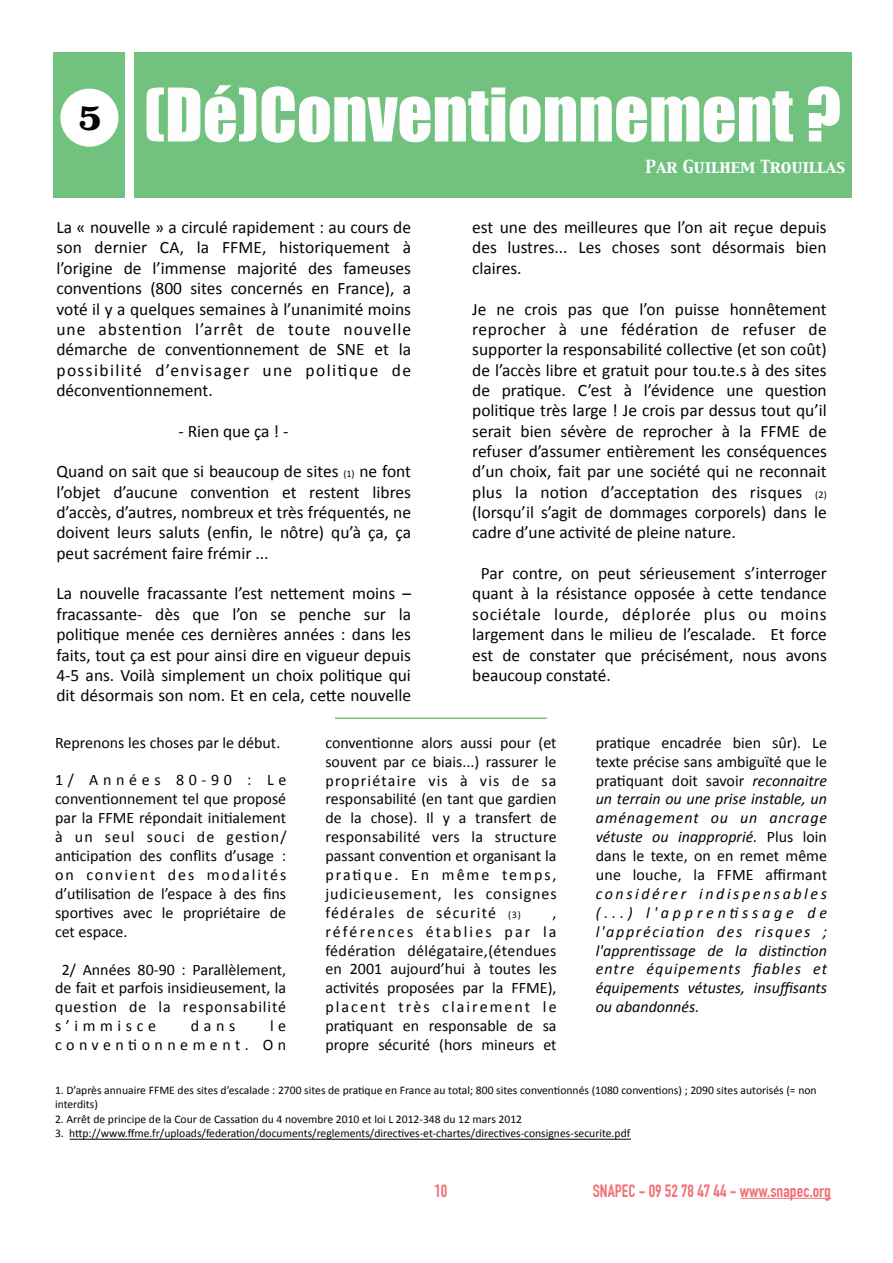
<style>
.page{position:relative;width:893px;height:1263px;background:#fff}
.page>*{position:absolute;margin:0;border:0;box-sizing:border-box;transform-origin:0 0}
.t1{font:68.25px "Impact";color:#fdfefd}
.t2{font:700 34.95px "Superclarendon";color:#030505}
.t3{font:17.4px/20.4px "Calibri";color:#030505;text-align:justify}
.t4{font:700 17.4px "DIN Condensed";color:#f16f76}
.t5{font:16.05px/18.9px "Calibri";color:#030505;text-align:justify}
.t6{font:italic 16.05px/18.9px "Calibri";color:#030505;text-align:justify}
.t7{font:16.05px/18.9px "Calibri";letter-spacing:.28em;color:#030505;text-align:right}
.t8{font:16.05px "Capitals";color:#fdfefd}
.t9{font:11.7px/14.5px "Calibri";color:#030505}
.s1{font-size:10.2px}
.s2{font-style:italic}
</style>
<div class="page">
<hr style="left:740px;top:1198px;width:91px;height:1px;background:#f16f76">
<div style="left:54px;top:53px;width:71px;height:145px;background:#70c27e"></div>
<div style="left:134px;top:53px;width:717px;height:145px;background:#70c27e"></div>
<svg style="left:60px;top:88px;width:59px;height:59px"></svg>
<hr style="left:335px;top:717px;width:212px;height:2px;background:#70c27e">
<hr style="left:70px;top:1139px;width:561px;height:1px;background:#030505">
<h2 class="t2" style="left:78px;top:91px;width:25px">5</h2>
<h1 class="t1" style="left:144px;top:62px;width:699px">(Dé)Conventionnement ?</h1>
<p class="t8" style="left:645px;top:155px;width:201px">Par Guilhem Trouillas</p>
<p class="t3" style="left:56px;top:217px;width:356px">La « nouvelle » a circulé rapidement : au cours de son dernier CA, la FFME, historiquement à l’origine de l’immense majorité des fameuses conven5ons (800 sites concernés en France), a voté il y a quelques semaines à l’unanimité moins une absten5on l’arrêt de toute nouvelle démarche de conven5onnement de SNE et la possibilité d’envisager une poli5que de déconven5onnement.</p>
<p class="t3" style="left:179px;top:421px;width:111px">- Rien que ça ! -</p>
<p class="t3" style="left:56px;top:461px;width:356px">Quand on sait que si beaucoup de sites <span class="s1">(1)</span> ne font l’objet d’aucune conven5on et restent libres d’accès, d’autres, nombreux et très fréquentés, ne doivent leurs saluts (enfin, le nôtre) qu’à ça, ça peut sacrément faire frémir ...</p>
<p class="t3" style="left:56px;top:583px;width:356px">La nouvelle fracassante l’est neBement moins – fracassante- dès que l’on se penche sur la poli5que menée ces dernières années : dans les faits, tout ça est pour ainsi dire en vigueur depuis 4-5 ans. Voilà simplement un choix poli5que qui dit désormais son nom. Et en cela, ceBe nouvelle</p>
<p class="t3" style="left:472px;top:217px;width:356px">est une des meilleures que l’on ait reçue depuis des lustres... Les choses sont désormais bien claires.</p>
<p class="t3" style="left:472px;top:299px;width:356px">Je ne crois pas que l’on puisse honnêtement reprocher à une fédéra5on de refuser de supporter la responsabilité collec5ve (et son coût) de l’accès libre et gratuit pour tou.te.s à des sites de pra5que. C’est à l’évidence une ques5on poli5que très large ! Je crois par dessus tout qu’il serait bien sévère de reprocher à la FFME de refuser d’assumer en5èrement les conséquences d’un choix, fait par une société qui ne reconnait plus la no5on d’accepta5on des risques <span class="s1">(2) </span>(lorsqu’il s’agit de dommages corporels) dans le cadre d’une ac5vité de pleine nature.</p>
<p class="t3" style="left:472px;top:563px;width:356px;text-indent:9px">Par contre, on peut sérieusement s’interroger quant à la résistance opposée à ceBe tendance sociétale lourde, déplorée plus ou moins largement dans le milieu de l’escalade. Et force est de constater que précisément, nous avons beaucoup constaté.</p>
<p class="t5" style="left:55px;top:733px;width:227px">Reprenons les choses par le début.</p>
<p class="t5" style="left:55px;top:771px;width:233px">1/ Années 80-90 : Le conven5onnement tel que proposé par la FFME répondait ini5alement à un seul souci de ges5on/ an5cipa5on des conflits d’usage : on convient des modalités d’u5lisa5on de l’espace à des fins spor5ves avec le propriétaire de cet espace.</p>
<p class="t5" style="left:55px;top:960px;width:233px;text-indent:7px">2/ Années 80-90 : Parallèlement, de fait et parfois insidieusement, la ques5on de la responsabilité s’immisce</p>
<p class="t7" style="left:55px;top:1016px;width:233px">l e<br>conven5onnement. On</p>
<p class="t5" style="left:191px;top:1016px;width:46px">dans</p>
<p class="t5" style="left:325px;top:733px;width:233px">conven5onne alors aussi pour (et souvent par ce biais...) rassurer le propriétaire vis à vis de sa responsabilité (en tant que gardien de la chose). Il y a transfert de responsabilité vers la structure passant conven5on et organisant la pra5que. En même temps, judicieusement, les consignes fédérales de sécurité <span class="s1">(3)</span></p>
<p class="t5" style="left:325px;top:903px;width:233px;text-indent:227px">, références établies par la fédéra5on délégataire,(étendues en 2001 aujourd’hui à toutes les ac5vités proposées par la FFME), placent très clairement le pra5quant en responsable de sa propre sécurité (hors mineurs et</p>
<p class="t5" style="left:596px;top:733px;width:233px">pra5que encadrée bien sûr). Le texte précise sans ambiguïté que le pra5quant doit savoir <span class="s2">reconnaitre un terrain ou une prise instable, un aménagement ou un ancrage vétuste ou inapproprié.</span> Plus loin dans le texte, on en remet même une louche, la FFME affirmant</p>
<p class="t6" style="left:596px;top:883px;width:233px">considérer indispensables (...) l'appren;ssage de l'apprécia;on des risques ; l'appren;ssage de la dis;nc;on entre équipements fiables et équipements vétustes, insuffisants ou abandonnés.</p>
<p class="t9" style="left:55px;top:1082px;width:763px">1. D’après annuaire FFME des sites d’escalade : 2700 sites de pra5que en France au total; 800 sites conven5onnés (1080 conven5ons) ; 2090 sites autorisés (= non interdits)</p>
<p class="t9" style="left:55px;top:1111px;width:469px">2. Arrêt de principe de la Cour de Cassa5on du 4 novembre 2010 et loi L 2012-348 du 12 mars 2012</p>
<p class="t9" style="left:55px;top:1126px;width:577px">3. hBp://www.ffme.fr/uploads/federa5on/documents/reglements/direc5ves-et-chartes/direc5ves-consignes-securite.pdf</p>
<p class="t4" style="left:434px;top:1180px;width:14px">10</p>
<p class="t4" style="left:593px;top:1180px;width:240px">SNAPEC - 09 52 78 47 44 - www.snapec.org</p>
</div>
